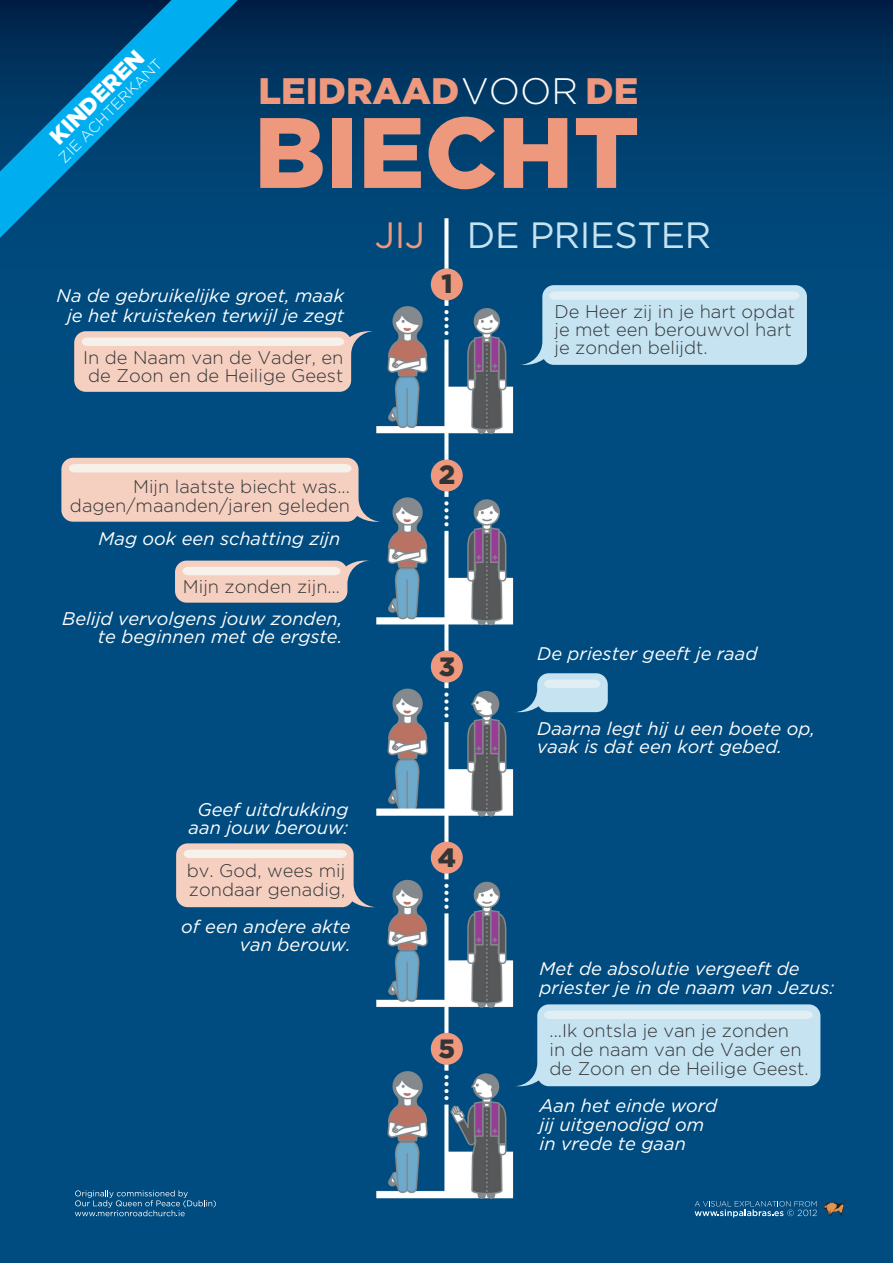
<style>
.page{position:relative;width:893px;height:1263px;background:#fff}
.page>*{position:absolute;margin:0;border:0;box-sizing:border-box;transform-origin:0 0}
.t1{font:900 99.75px "Gotham";color:#ee987d}
.t2{font:900 36.9px "Gotham";color:#ee987d}
.t3{font:36.6px "Gotham";letter-spacing:-.01em;color:#c5e3f1}
.t4{font:900 26.4px "Gotham";color:#323436}
.t5{font:900 22.5px "Gotham";color:#fff}
.t6{font:italic 18.3px/18px "Gotham";color:#fff}
.t7{font:300 18.3px/19px "Gotham";color:#323436}
.t8{font:300 15px "Gotham";color:#fff}
.s1{font-weight:300;color:#fff}
.s2{color:#ee987d}
</style>
<div class="page">
<img style="left:0;top:0;width:893px;height:1263px">
<svg style="left:519px;top:285px;width:288px;height:80px;background:#b6d6e7"></svg>
<svg style="left:74px;top:331px;width:300px;height:61px;background:#e1c8bf"></svg>
<div style="left:431px;top:268px;width:32px;height:32px;background:#ee987d;border-radius:50%"></div>
<svg style="left:61px;top:458px;width:321px;height:64px;background:#e1c8bf"></svg>
<svg style="left:175px;top:561px;width:196px;height:42px;background:#d5c3be"></svg>
<svg style="left:514px;top:673px;width:94px;height:39px;background:#95bdd3"></svg>
<svg style="left:176px;top:843px;width:201px;height:64px;background:#d7c2bc"></svg>
<svg style="left:514px;top:1004px;width:306px;height:82px;background:#b6d7e7"></svg>
<div style="left:431px;top:459px;width:32px;height:32px;background:#ee987d;border-radius:50%"></div>
<div style="left:431px;top:651px;width:32px;height:31px;background:#ee987d;border-radius:50%"></div>
<div style="left:431px;top:842px;width:32px;height:32px;background:#ee987d;border-radius:50%"></div>
<div style="left:431px;top:1033px;width:32px;height:32px;background:#ee987d;border-radius:50%"></div>
<svg style="left:695px;top:1201px;width:122px;height:16px;background:#2f6c97"></svg>
<svg style="left:75px;top:1190px;width:141px;height:26px;background:#236491"></svg>
<svg style="left:0;top:0;width:238px;height:238px;background:#005688"></svg>
<p class="t5" style="left:43px;top:129px;width:124px;rotate:-45deg">KINDEREN</p>
<p class="t8" style="left:54px;top:153px;width:141px;rotate:-45deg">ZIE ACHTERKANT</p>
<h2 class="t2" style="left:258px;top:66px;width:381px">LEIDRAAD<span class="s1">VOOR</span> DE</h2>
<h1 class="t1" style="left:254px;top:84px;width:387px">BIECHT</h1>
<h3 class="t3" style="left:375px;top:212px;width:338px"><span class="s2">JIJ</span> DE PRIESTER</h3>
<p class="t6" style="left:57px;top:285px;width:289px;line-height:20.1px;text-align:center">Na de gebruikelijke groet, maak je het kruisteken terwijl je zegt</p>
<p class="t7" style="left:83px;top:348px;width:262px;line-height:18px">In de Naam van de Vader, en de Zoon en de Heilige Geest</p>
<p class="t7" style="left:70px;top:477px;width:282px;text-align:right">Mijn laatste biecht was... dagen/maanden/jaren geleden</p>
<p class="t6" style="left:99px;top:529px;width:243px">Mag ook een schatting zijn</p>
<p class="t7" style="left:183px;top:577px;width:159px">Mijn zonden zijn…</p>
<p class="t6" style="left:62px;top:609px;width:282px;text-align:right">Belijd vervolgens jouw zonden, te beginnen met de ergste.</p>
<p class="t6" style="left:189px;top:800px;width:161px;text-align:center">Geef uitdrukking aan jouw berouw:</p>
<p class="t7" style="left:187px;top:861px;width:160px">bv. God, wees mij zondaar genadig,</p>
<p class="t6" style="left:181px;top:917px;width:171px;text-align:right">of een andere akte van berouw.</p>
<h3 class="t4" style="left:441px;top:266px;width:13px">1</h3>
<h3 class="t4" style="left:439px;top:457px;width:18px">2</h3>
<h3 class="t4" style="left:439px;top:648px;width:18px">3</h3>
<h3 class="t4" style="left:438px;top:839px;width:20px">4</h3>
<h3 class="t4" style="left:439px;top:1030px;width:18px">5</h3>
<p class="t7" style="left:554px;top:302px;width:242px;line-height:18px">De Heer zij in je hart opdat je met een berouwvol hart je zonden belijdt.</p>
<p class="t6" style="left:537px;top:644px;width:222px">De priester geeft je raad</p>
<p class="t6" style="left:537px;top:719px;width:279px">Daarna legt hij u een boete op, vaak is dat een kort gebed.</p>
<p class="t6" style="left:540px;top:958px;width:296px;line-height:19px">Met de absolutie vergeeft de priester je in de naam van Jezus:</p>
<p class="t7" style="left:549px;top:1020px;width:261px">...Ik ontsla je van je zonden in de naam van de Vader en de Zoon en de Heilige Geest.</p>
<p class="t6" style="left:540px;top:1095px;width:179px;line-height:19px">Aan het einde word jij uitgenodigd om in vrede te gaan</p>
</div>
